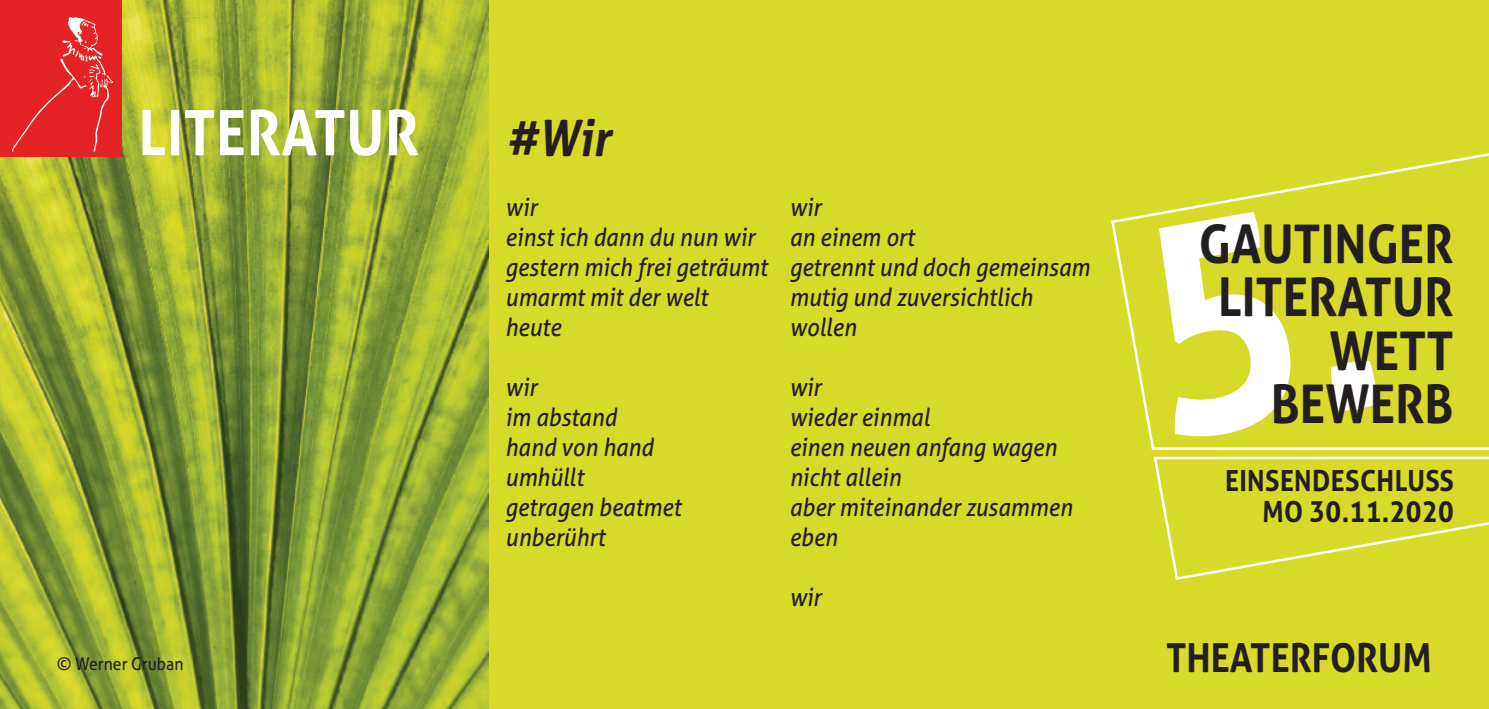
<style>
.page{position:relative;width:1489px;height:709px;background:#fff}
.page>*{position:absolute;margin:0;border:0;box-sizing:border-box;transform-origin:0 0}
.t1{font:700 62.5px "Aller";letter-spacing:.01em;color:#fff;scale:.9 1}
.t2{font:700 53.25px/53.2px "Aller";color:#231f20;text-align:right;scale:.9 1}
.t3{font:italic 700 50px "Aller";color:#231f20;scale:.9 1}
.t4{font:700 40px "Aller";color:#231f20;scale:.9 1}
.t5{font:700 29px/31.5px "Aller";letter-spacing:.015em;color:#231f20;text-align:right;scale:.9 1}
.t6{font:italic 25px/30px "Aller";color:#231f20;scale:.9 1}
.t7{font:17.5px "Aller";color:#231f20}
</style>
<div class="page">
<div style="left:482px;top:0;width:1006px;height:709px;background:#d8da2a"></div>
<img style="left:0;top:0;width:488px;height:709px">
<div style="left:0;top:0;width:122px;height:157px;background:#e42424"></div>
<svg style="left:12px;top:17px;width:101px;height:135px"></svg>
<svg style="left:1153px;top:456px;width:335px;height:124px"></svg>
<svg style="left:1111px;top:153px;width:377px;height:297px"></svg>
<svg style="left:1139px;top:210px;width:239px;height:232px"></svg>
<h1 class="t1" style="left:139px;top:97px;width:313px">LITERATUR</h1>
<p class="t7" style="left:57px;top:653px;width:128px">© Werner Gruban</p>
<h3 class="t3" style="left:505px;top:109px;width:118px">#Wir</h3>
<p class="t6" style="left:505px;top:192px;width:293px">wir<br>einst ich dann du nun wir gestern mich frei geträumt umarmt mit der welt heute</p>
<p class="t6" style="left:505px;top:372px;width:197px">wir<br>im abstand<br>hand von hand umhüllt<br>getragen beatmet unberührt</p>
<p class="t6" style="left:789px;top:192px;width:335px">wir<br>an einem ort<br>getrennt und doch gemeinsam mutig und zuversichtlich wollen</p>
<p class="t6" style="left:789px;top:372px;width:316px">wir<br>wieder einmal<br>einen neuen anfang wagen nicht allein<br>aber miteinander zusammen eben</p>
<p class="t6" style="left:789px;top:582px;width:37px">wir</p>
<h2 class="t2" style="left:1198px;top:218px;width:285px">GAUTINGER<br>LITERATUR<br>WETT<br>BEWERB</h2>
<p class="t5" style="left:1224px;top:465px;width:256px">EINSENDESCHLUSS<br>MO 30.11.2020</p>
<h3 class="t4" style="left:1165px;top:634px;width:297px">THEATERfORUM</h3>
</div>
